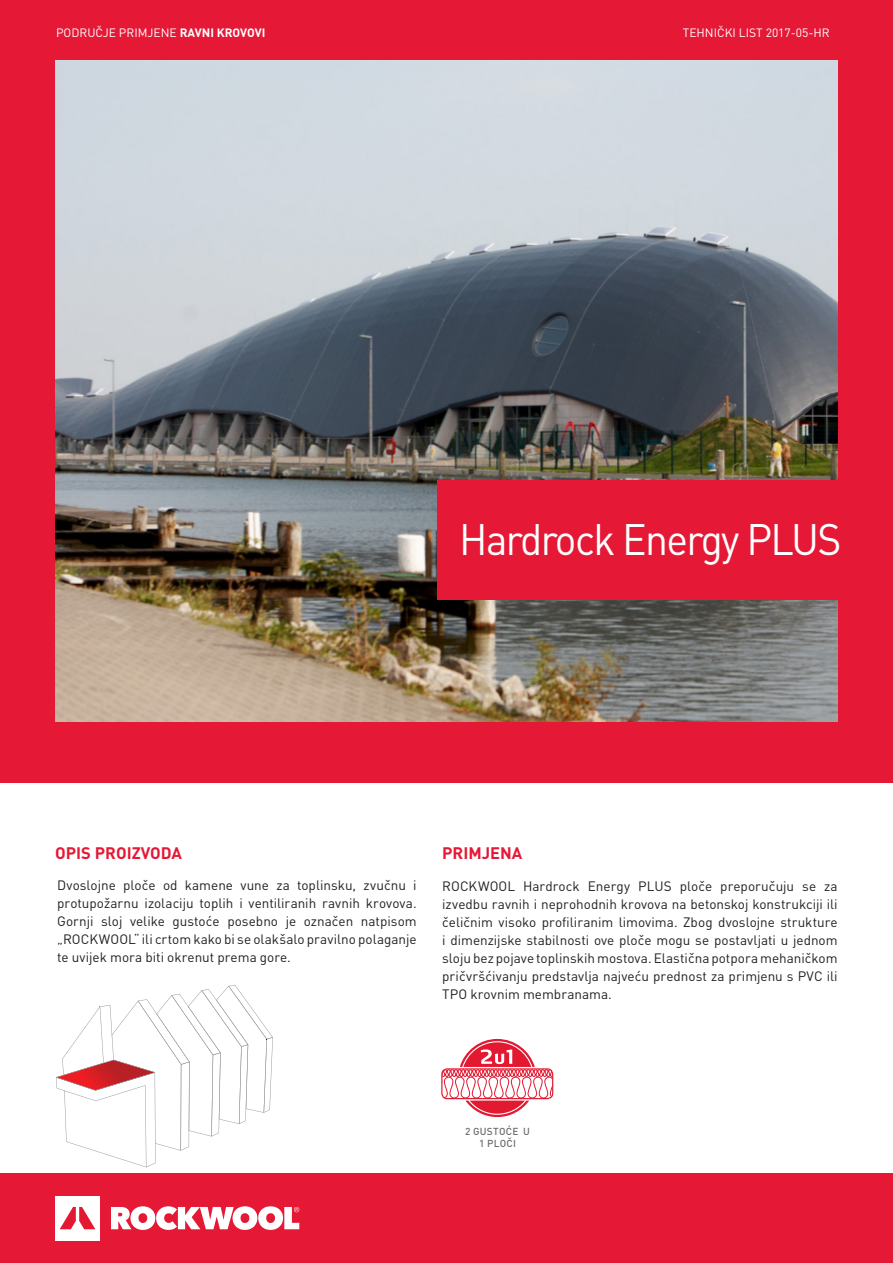
<style>
.page{position:relative;width:893px;height:1263px;background:#fff}
.page>*{position:absolute;margin:0;border:0;box-sizing:border-box;transform-origin:0 0}
.t1{font:43.5px "DIN Pro";letter-spacing:-.04em;color:#fff;scale:.94 1}
.t2{font:700 16.5px "DIN Pro";color:#e51836}
.t3{font:13.5px/18px "DIN Pro";letter-spacing:.005em;color:#231f20;text-align:justify}
.t4{font:12px "DIN Pro";color:#fff}
.t5{font:500 10.05px/12.1px "DIN Pro";letter-spacing:.025em;color:#6c6d70;text-align:center}
.s1{font-weight:700}
</style>
<div class="page">
<div style="left:0;top:0;width:893px;height:782px;background:#e51836"></div>
<img style="left:55px;top:61px;width:782px;height:660px">
<div style="left:437px;top:480px;width:409px;height:120px;background:#e51836"></div>
<svg style="left:56px;top:985px;width:217px;height:182px"></svg>
<svg style="left:442px;top:1039px;width:111px;height:78px"></svg>
<div style="left:0;top:1173px;width:893px;height:90px;background:#e51836"></div>
<div style="left:55px;top:1196px;width:45px;height:44px;background:#fff"></div>
<svg style="left:60px;top:1207px;width:35px;height:22px"></svg>
<svg style="left:111px;top:1206px;width:188px;height:24px"></svg>
<p class="t4" style="left:56px;top:24px;width:211px">PODRUČJE PRIMJENE <span class="s1">RAVNI KROVOVI</span></p>
<p class="t4" style="left:683px;top:24px;width:149px">TEHNIČKI LIST 2017-05-HR</p>
<h1 class="t1" style="left:459px;top:510px;width:408px">Hardrock Energy PLUS</h1>
<p class="t2" style="left:55px;top:842px;width:128px">OPIS PROIZVODA</p>
<p class="t2" style="left:442px;top:842px;width:82px">PRIMJENA</p>
<p class="t3" style="left:442px;top:877px;width:397px">ROCKWOOL Hardrock Energy PLUS ploče preporučuju se za izvedbu ravnih i neprohodnih krovova na betonskoj konstrukciji ili čeličnim visoko profiliranim limovima. Zbog dvoslojne strukture i dimenzijske stabilnosti ove ploče mogu se postavljati u jednom sloju bez pojave toplinskih mostova. Elastična potpora mehaničkom pričvršćivanju predstavlja najveću prednost za primjenu s PVC ili TPO krovnim membranama.</p>
<p class="t3" style="left:57px;top:875px;width:361px">Dvoslojne ploče od kamene vune za toplinsku, zvučnu i protupožarnu izolaciju toplih i ventiliranih ravnih krovova.<br>Gornji sloj velike gustoće posebno je označen natpisom „ROCKWOOL“ ili crtom kako bi se olakšalo pravilno polaganje te uvijek mora biti okrenut prema gore.</p>
<p class="t5" style="left:465px;top:1125px;width:66px">2 GUSTOĆE U<br>1 PLOČI</p>
</div>
